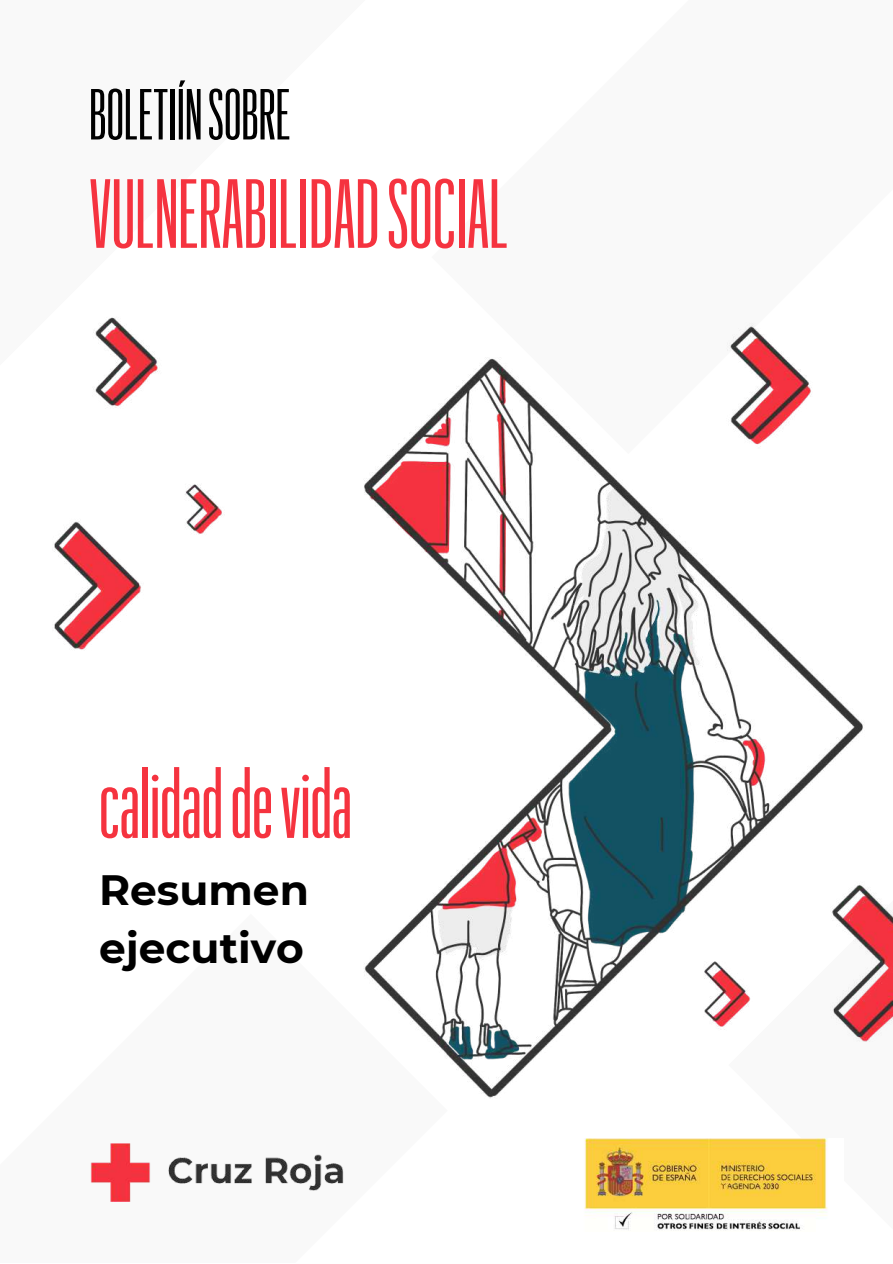
<style>
.page{position:relative;width:893px;height:1264px;background:#fff}
.page>*{position:absolute;margin:0;border:0;box-sizing:border-box;transform-origin:0 0}
.t1{font:95.85px "Graphik XXX Cond";color:#f5333f}
.t2{font:70.5px "Graphik XXX Cond";color:#000}
.t3{font:700 42.3px/58.2px "Montserrat";color:#000}
</style>
<div class="page">
<img style="left:54px;top:317px;width:838px;height:782px">
<img style="left:90px;top:1143px;width:254px;height:59px">
<img style="left:584px;top:1138px;width:244px;height:93px">
<p class="t2" style="left:89px;top:82px;width:203px">BOLETIÍNSOBRE</p>
<p class="t1" style="left:89px;top:170px;width:421px">VULNERABILIDADSOCIAL</p>
<p class="t1" style="left:99px;top:760px;width:254px">calidaddevida</p>
<p class="t3" style="left:99px;top:860px;width:211px">Resumen ejecutivo</p>
</div>
